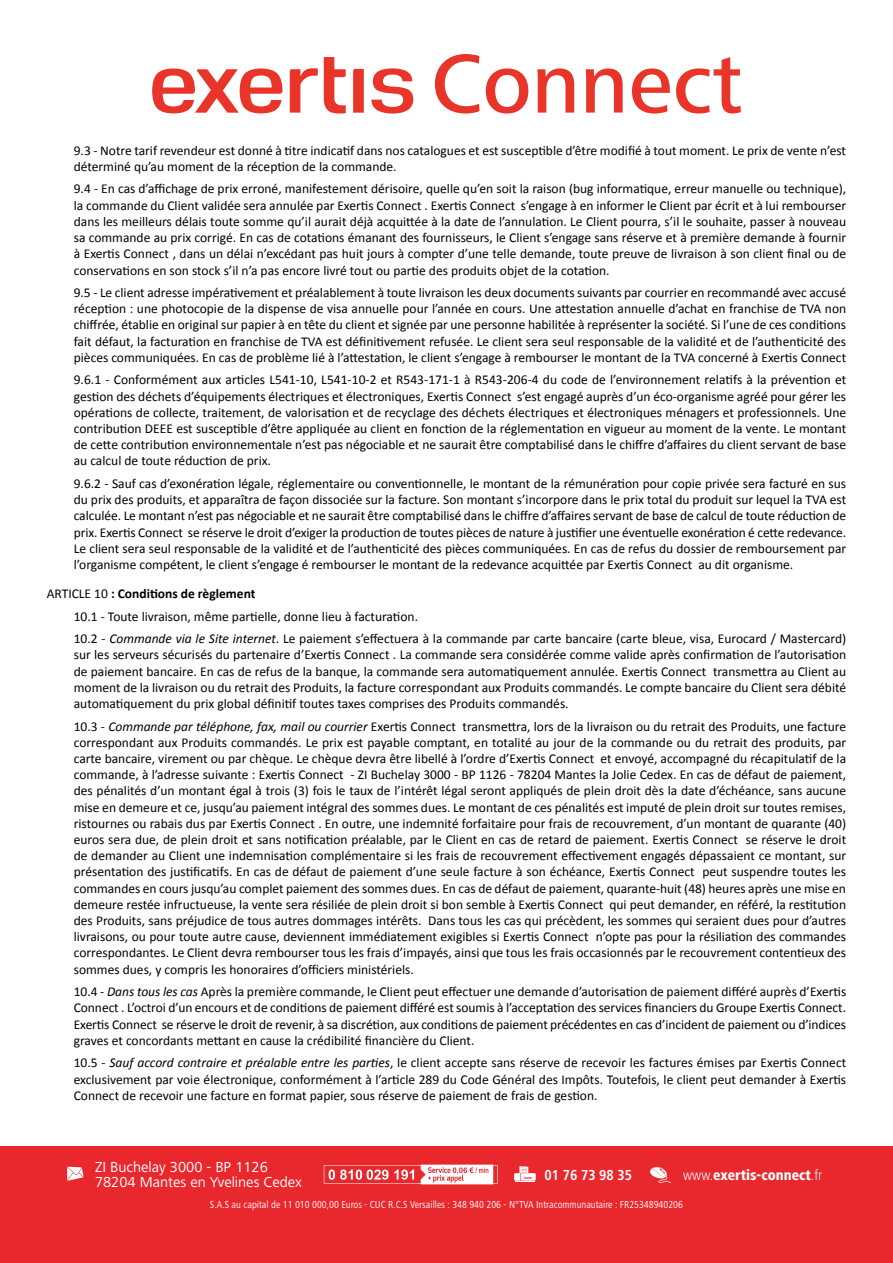
<style>
.page{position:relative;width:893px;height:1263px;background:#fff}
.page>*{position:absolute;margin:0;border:0;box-sizing:border-box;transform-origin:0 0}
.t1{font:15px/15px "Frutiger Next LT";color:#fff}
.t2{font:800 condensed 15px "Frutiger Next LT";color:#fff}
.t3{font:700 condensed 15px "Frutiger Next LT";color:#fff}
.t4{font:13.5px/16.2px "Calibri";color:#000001;text-align:justify}
.t5{font:condensed 10.5px "Frutiger Next LT";color:#fff}
.s1{font-weight:700}
.s2{font-style:italic}
.s3{font-weight:300}
</style>
<div class="page">
<svg style="left:152px;top:57px;width:261px;height:57px"></svg>
<svg style="left:435px;top:54px;width:45px;height:60px"></svg>
<svg style="left:486px;top:68px;width:42px;height:46px"></svg>
<svg style="left:537px;top:68px;width:37px;height:45px"></svg>
<svg style="left:586px;top:68px;width:37px;height:45px"></svg>
<svg style="left:632px;top:68px;width:38px;height:46px"></svg>
<svg style="left:676px;top:57px;width:65px;height:57px"></svg>
<div style="left:0;top:1146px;width:893px;height:117px;background:#e9282d"></div>
<svg style="left:324px;top:1164px;width:174px;height:20px"></svg>
<svg style="left:515px;top:1166px;width:21px;height:16px"></svg>
<svg style="left:650px;top:1167px;width:20px;height:16px"></svg>
<svg style="left:67px;top:1167px;width:17px;height:14px"></svg>
<p class="t4" style="left:74px;top:142px;width:774px">9.3 - Notre tarif revendeur est donné à titre indicatif dans nos catalogues et est susceptible d’être modifié à tout moment. Le prix de vente n’est déterminé qu’au moment de la réception de la commande.</p>
<p class="t4" style="left:74px;top:181px;width:774px">9.4 - En cas d’affichage de prix erroné, manifestement dérisoire, quelle qu’en soit la raison (bug informatique, erreur manuelle ou technique), la commande du Client validée sera annulée par Exertis Connect . Exertis Connect s’engage à en informer le Client par écrit et à lui rembourser dans les meilleurs délais toute somme qu’il aurait déjà acquittée à la date de l’annulation. Le Client pourra, s’il le souhaite, passer à nouveau sa commande au prix corrigé. En cas de cotations émanant des fournisseurs, le Client s’engage sans réserve et à première demande à fournir à Exertis Connect , dans un délai n’excédant pas huit jours à compter d’une telle demande, toute preuve de livraison à son client final ou de conservations en son stock s’il n’a pas encore livré tout ou partie des produits objet de la cotation.</p>
<p class="t4" style="left:74px;top:285px;width:774px">9.5 - Le client adresse impérativement et préalablement à toute livraison les deux documents suivants par courrier en recommandé avec accusé réception : une photocopie de la dispense de visa annuelle pour l’année en cours. Une attestation annuelle d’achat en franchise de TVA non chiffrée, établie en original sur papier à en tête du client et signée par une personne habilitée à représenter la société. Si l’une de ces conditions fait défaut, la facturation en franchise de TVA est définitivement refusée. Le client sera seul responsable de la validité et de l’authenticité des pièces communiquées. En cas de problème lié à l’attestation, le client s’engage à rembourser le montant de la TVA concerné à Exertis Connect</p>
<p class="t4" style="left:74px;top:372px;width:774px">9.6.1 - Conformément aux articles L541-10, L541-10-2 et R543-171-1 à R543-206-4 du code de l’environnement relatifs à la prévention et gestion des déchets d’équipements électriques et électroniques, Exertis Connect s’est engagé auprès d’un éco-organisme agréé pour gérer les opérations de collecte, traitement, de valorisation et de recyclage des déchets électriques et électroniques ménagers et professionnels. Une contribution DEEE est susceptible d’être appliquée au client en fonction de la réglementation en vigueur au moment de la vente. Le montant de cette contribution environnementale n’est pas négociable et ne saurait être comptabilisé dans le chiffre d’affaires du client servant de base au calcul de toute réduction de prix.</p>
<p class="t4" style="left:74px;top:475px;width:774px">9.6.2 - Sauf cas d’exonération légale, réglementaire ou conventionnelle, le montant de la rémunération pour copie privée sera facturé en sus du prix des produits, et apparaîtra de façon dissociée sur la facture. Son montant s’incorpore dans le prix total du produit sur lequel la TVA est calculée. Le montant n’est pas négociable et ne saurait être comptabilisé dans le chiffre d’affaires servant de base de calcul de toute réduction de prix. Exertis Connect se réserve le droit d’exiger la production de toutes pièces de nature à justifier une éventuelle exonération é cette redevance.<br>Le client sera seul responsable de la validité et de l’authenticité des pièces communiquées. En cas de refus du dossier de remboursement par l’organisme compétent, le client s’engage é rembourser le montant de la redevance acquittée par Exertis Connect au dit organisme.</p>
<p class="t4" style="left:74px;top:582px;width:774px;line-height:22.5px;text-align:left;text-indent:-27px">ARTICLE 10 <span class="s1">: Conditions de règlement<br></span>10.1 - Toute livraison, même partielle, donne lieu à facturation.<br>10.2 - <span class="s2">Commande via le Site internet</span>. Le paiement s’effectuera à la commande par carte bancaire (carte bleue, visa, Eurocard / Mastercard)</p>
<p class="t4" style="left:74px;top:647px;width:774px">sur les serveurs sécurisés du partenaire d’Exertis Connect . La commande sera considérée comme valide après confirmation de l’autorisation de paiement bancaire. En cas de refus de la banque, la commande sera automatiquement annulée. Exertis Connect transmettra au Client au moment de la livraison ou du retrait des Produits, la facture correspondant aux Produits commandés. Le compte bancaire du Client sera débité automatiquement du prix global définitif toutes taxes comprises des Produits commandés.</p>
<p class="t4" style="left:74px;top:718px;width:774px">10.3 - <span class="s2">Commande par téléphone, fax, mail ou courrier</span> Exertis Connect transmettra, lors de la livraison ou du retrait des Produits, une facture correspondant aux Produits commandés. Le prix est payable comptant, en totalité au jour de la commande ou du retrait des produits, par carte bancaire, virement ou par chèque. Le chèque devra être libellé à l’ordre d’Exertis Connect et envoyé, accompagné du récapitulatif de la commande, à l’adresse suivante : Exertis Connect - ZI Buchelay 3000 - BP 1126 - 78204 Mantes la Jolie Cedex. En cas de défaut de paiement, des pénalités d’un montant égal à trois (3) fois le taux de l’intérêt légal seront appliqués de plein droit dès la date d’échéance, sans aucune mise en demeure et ce, jusqu’au paiement intégral des sommes dues. Le montant de ces pénalités est imputé de plein droit sur toutes remises, ristournes ou rabais dus par Exertis Connect . En outre, une indemnité forfaitaire pour frais de recouvrement, d’un montant de quarante (40) euros sera due, de plein droit et sans notification préalable, par le Client en cas de retard de paiement. Exertis Connect se réserve le droit de demander au Client une indemnisation complémentaire si les frais de recouvrement effectivement engagés dépassaient ce montant, sur présentation des justificatifs. En cas de défaut de paiement d’une seule facture à son échéance, Exertis Connect peut suspendre toutes les commandes en cours jusqu’au complet paiement des sommes dues. En cas de défaut de paiement, quarante-huit (48) heures après une mise en demeure restée infructueuse, la vente sera résiliée de plein droit si bon semble à Exertis Connect qui peut demander, en référé, la restitution des Produits, sans préjudice de tous autres dommages intérêts. Dans tous les cas qui précèdent, les sommes qui seraient dues pour d’autres livraisons, ou pour toute autre cause, deviennent immédiatement exigibles si Exertis Connect n’opte pas pour la résiliation des commandes correspondantes. Le Client devra rembourser tous les frais d’impayés, ainsi que tous les frais occasionnés par le recouvrement contentieux des sommes dues, y compris les honoraires d’officiers ministériels.</p>
<p class="t4" style="left:74px;top:983px;width:774px">10.4 - <span class="s2">Dans tous les cas</span> Après la première commande, le Client peut effectuer une demande d’autorisation de paiement différé auprès d’Exertis Connect . L’octroi d’un encours et de conditions de paiement différé est soumis à l’acceptation des services financiers du Groupe Exertis Connect.<br>Exertis Connect se réserve le droit de revenir, à sa discrétion, aux conditions de paiement précédentes en cas d’incident de paiement ou d’indices graves et concordants mettant en cause la crédibilité financière du Client.</p>
<p class="t4" style="left:74px;top:1055px;width:774px">10.5 - <span class="s2">Sauf accord contraire et préalable entre les parties</span>, le client accepte sans réserve de recevoir les factures émises par Exertis Connect exclusivement par voie électronique, conformément à l’article 289 du Code Général des Impôts. Toutefois, le client peut demander à Exertis Connect de recevoir une facture en format papier, sous réserve de paiement de frais de gestion.</p>
<p class="t1" style="left:95px;top:1160px;width:209px">ZI Buchelay 3000 - BP 1126<br>78204 Mantes en Yvelines Cedex</p>
<p class="t3" style="left:545px;top:1166px;width:89px">01 76 73 98 35</p>
<p class="t2" style="left:683px;top:1166px;width:140px"><span class="s3">www.</span>exertis-connect<span class="s3">.fr</span></p>
<p class="t5" style="left:210px;top:1199px;width:475px">S.A.S au capital de 11 010 000,00 Euros - CUC R.C.S Versailles : 348 940 206 - N°TVA Intracommunautaire : FR25348940206</p>
</div>
